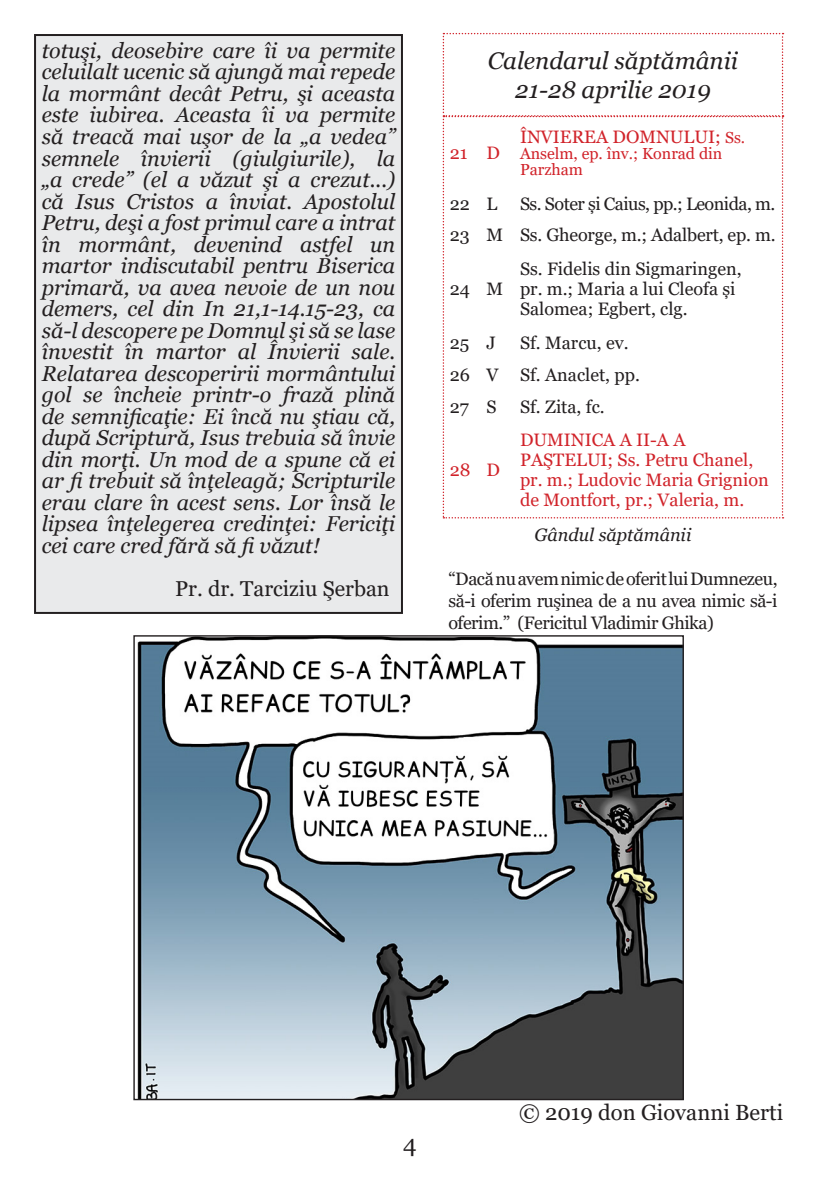
<style>
.page{position:relative;width:840px;height:1191px;background:#fff}
.page>*{position:absolute;margin:0;border:0;box-sizing:border-box;transform-origin:0 0}
.t1{font:italic 24px/28.8px "Georgia";color:#231f20;text-align:center}
.t2{font:24px "Georgia";color:#231f20}
.t3{font:22px "Georgia";color:#231f20}
.t4{font:italic 21.6px/21.6px "Georgia";color:#231f20;text-align:justify}
.t5{font:21.6px "Georgia";color:#231f20}
.t6{font:18px/22px "Georgia";letter-spacing:-.01em;color:#231f20}
.t7{font:18px/20px "Georgia";color:#d1232a}
.t8{font:18px/31.8px "Georgia";letter-spacing:-.03em;color:#231f20;text-align:right}
.t9{font:italic 18px "Georgia";color:#231f20}
.t10{font:16px/16px "Georgia";color:#d1232a}
.s1{font-size:16px}
</style>
<div class="page">
<img style="left:137px;top:637px;width:544px;height:461px">
<svg style="left:442px;top:33px;width:341px;height:485px"></svg>
<div style="left:35px;top:35px;width:367px;height:578px;background:#e9eaeb"></div>
<div style="left:34px;top:34px;width:369px;height:580px;border:2px solid #231f20"></div>
<p class="t4" style="left:42px;top:40px;width:355px">totuşi, deosebire care îi va permite celuilalt ucenic să ajungă mai repede la mormânt decât Petru, şi aceasta este iubirea. Aceasta îi va permite să treacă mai uşor de la „a vedea” semnele învierii (giulgiurile), la „a crede” (el a văzut şi a crezut...) că Isus Cristos a înviat. Apostolul Petru, deşi a fost primul care a intrat în mormânt, devenind astfel un martor indiscutabil pentru Biserica primară, va avea nevoie de un nou demers, cel din In 21,1-14.15-23, ca să-l descopere pe Domnul şi să se lase învestit în martor al Învierii sale.<br>Relatarea descoperirii mormântului gol se încheie printr-o frază plină de semnificaţie: Ei încă nu ştiau că, după Scriptură, Isus trebuia să învie din morţi. Un mod de a spune că ei ar fi trebuit să înţeleagă; Scripturile erau clare în acest sens. Lor însă le lipsea înţelegerea credinţei: Fericiţi cei care cred fără să fi văzut!</p>
<p class="t5" style="left:175px;top:575px;width:216px">Pr. dr. Tarciziu Şerban</p>
<p class="t1" style="left:487px;top:47px;width:251px">Calendarul săptămânii<br>21-28 aprilie 2019</p>
<p class="t7" style="left:449px;top:143px;width:52px">21 D</p>
<p class="t7" style="left:519px;top:127px;width:227px">ÎNVIEREA DOMNULUI; <span class="s1">Ss.</span></p>
<p class="t10" style="left:519px;top:146px;width:204px">Anselm, ep. înv.; Konrad din<br>Parzham</p>
<p class="t8" style="left:449px;top:188px;width:327px">Ss. Soter și Caius, pp.; Leonida, m.<br>23 M Ss. Gheorge, m.; Adalbert, ep. m.</p>
<p class="t6" style="left:449px;top:278px;width:55px">24 M</p>
<p class="t6" style="left:449px;top:193px;width:49px">22 L</p>
<p class="t6" style="left:519px;top:259px;width:223px;line-height:20px">Ss. Fidelis din Sigmaringen, pr. m.; Maria a lui Cleofa și<br>Salomea; Egbert, clg.</p>
<p class="t6" style="left:449px;top:328px;width:191px;line-height:31.8px;text-indent:70px">Sf. Marcu, ev.<br>26 V Sf. Anaclet, pp.<br>27 S</p>
<p class="t6" style="left:449px;top:332px;width:48px">25 J</p>
<p class="t6" style="left:519px;top:396px;width:86px">Sf. Zita, fc.</p>
<p class="t7" style="left:449px;top:460px;width:52px">28 D</p>
<p class="t7" style="left:519px;top:430px;width:250px">DUMINICA A II-A A<br>PAŞTELUI; Ss. Petru Chanel, pr. m.; Ludovic Maria Grignion de Montfort, pr.; Valeria, m.</p>
<p class="t9" style="left:534px;top:524px;width:158px">Gândul săptămânii</p>
<p class="t6" style="left:448px;top:568px;width:330px;text-align:justify">“Dacă nu avem nimic de oferit lui Dumnezeu, să-i oferim ruşinea de a nu avea nimic să-i oferim.” (Fericitul Vladimir Ghika)</p>
<p class="t2" style="left:403px;top:1129px;width:15px">4</p>
<p class="t3" style="left:518px;top:1099px;width:265px">© 2019 don Giovanni Berti</p>
</div>
